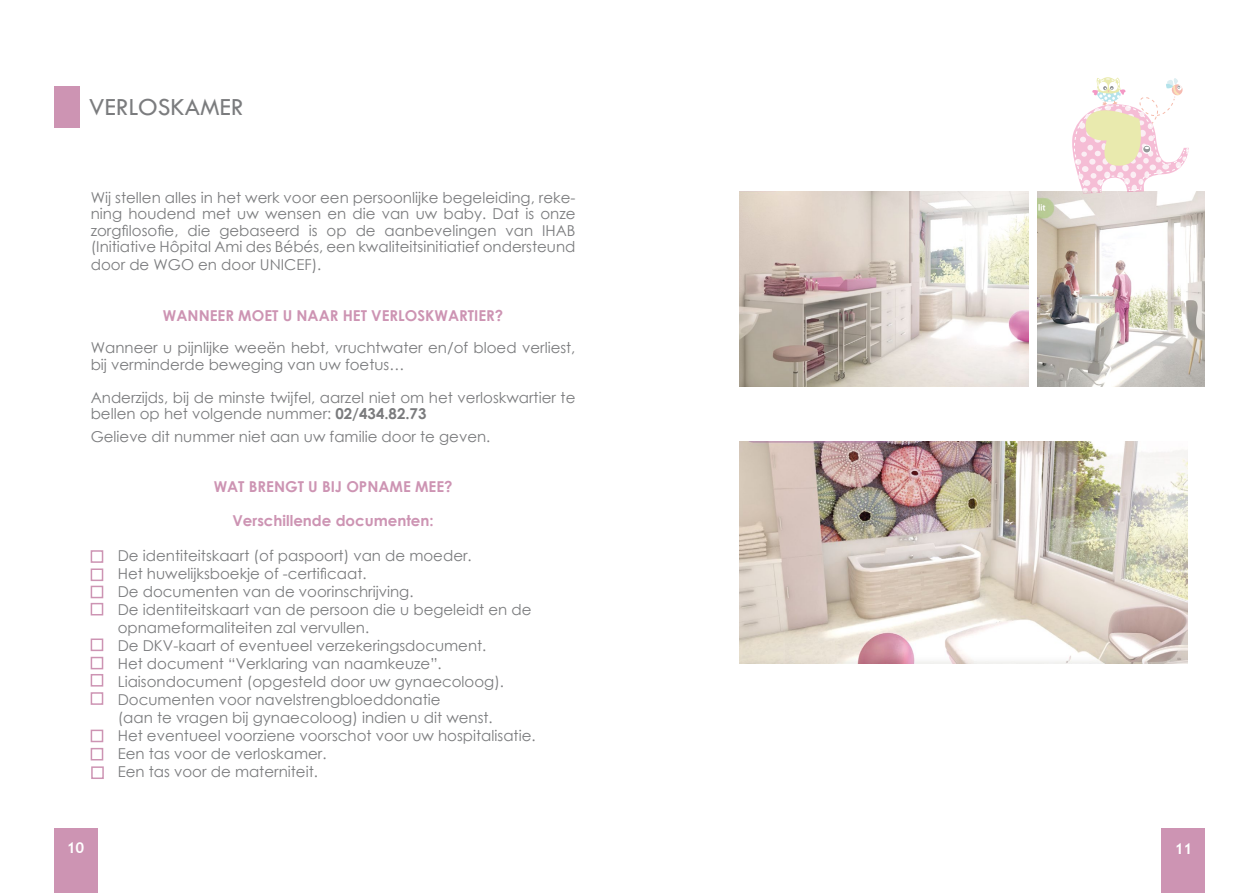
<style>
.page{position:relative;width:1259px;height:893px;background:#fff}
.page>*{position:absolute;margin:0;border:0;box-sizing:border-box;transform-origin:0 0}
.t1{font:25.5px "Tw Cen";color:#7b7c7e}
.t2{font:15px/16.5px "Century Gothic";color:#7b7c7e}
.t3{font:700 15px "Century Gothic";color:#cd94b3}
.t4{font:700 15px "Trebuchet MS";color:#fff}
.s1{font-weight:700;color:#7a7b7d}
</style>
<div class="page">
<div style="left:1161px;top:828px;width:44px;height:65px;background:#cd94b3"></div>
<div style="left:54px;top:828px;width:44px;height:65px;background:#cd94b3"></div>
<div style="left:54px;top:87px;width:26px;height:41px;background:#cd94b3"></div>
<div style="left:91px;top:568px;width:12px;height:13px;background:#fff;border:2px solid #cd94b3"></div>
<div style="left:91px;top:586px;width:12px;height:12px;background:#fff;border:2px solid #cd94b3"></div>
<div style="left:91px;top:603px;width:12px;height:12px;background:#fff;border:2px solid #cd94b3"></div>
<div style="left:91px;top:692px;width:12px;height:13px;background:#fff;border:2px solid #cd94b3"></div>
<div style="left:91px;top:638px;width:12px;height:13px;background:#fff;border:2px solid #cd94b3"></div>
<div style="left:91px;top:730px;width:12px;height:12px;background:#fff;border:2px solid #cd94b3"></div>
<div style="left:91px;top:657px;width:12px;height:12px;background:#fff;border:2px solid #cd94b3"></div>
<div style="left:91px;top:748px;width:12px;height:12px;background:#fff;border:2px solid #cd94b3"></div>
<div style="left:91px;top:674px;width:12px;height:13px;background:#fff;border:2px solid #cd94b3"></div>
<div style="left:91px;top:550px;width:12px;height:13px;background:#fff;border:2px solid #cd94b3"></div>
<img style="left:739px;top:191px;width:289px;height:196px">
<img style="left:739px;top:442px;width:448px;height:222px">
<img style="left:1037px;top:191px;width:168px;height:196px">
<svg style="left:1068px;top:77px;width:121px;height:116px"></svg>
<div style="left:91px;top:766px;width:13px;height:13px;background:#fff;border:2px solid #cd94b3"></div>
<h1 class="t1" style="left:89px;top:92px;width:156px">VERLOSKAMER</h1>
<p class="t2" style="left:91px;top:189px;width:486px;text-align:justify">Wij stellen alles in het werk voor een persoonlijke begeleiding, reke&shy;ning houdend met uw wensen en die van uw baby. Dat is onze zorgfilosofie, die gebaseerd is op de aanbevelingen van IHAB (Initiative Hôpital Ami des Bébés, een kwaliteitsinitiatief ondersteund</p>
<p class="t2" style="left:91px;top:256px;width:232px">door de WGO en door UNICEF).</p>
<p class="t3" style="left:163px;top:304px;width:342px">WANNEER MOET U NAAR HET VERLOSKWARTIER?</p>
<p class="t2" style="left:91px;top:339px;width:486px">Wanneer u pijnlijke weeën hebt, vruchtwater en/of bloed verliest, bij verminderde beweging van uw foetus…</p>
<p class="t2" style="left:91px;top:389px;width:486px">Anderzijds, bij de minste twijfel, aarzel niet om het verloskwartier te bellen op het volgende nummer: <span class="s1">02/434.82.73</span></p>
<p class="t2" style="left:91px;top:428px;width:401px">Gelieve dit nummer niet aan uw familie door te geven.</p>
<p class="t3" style="left:214px;top:475px;width:240px">WAT BRENGT U BIJ OPNAME MEE?</p>
<p class="t3" style="left:232px;top:509px;width:203px">Verschillende documenten:</p>
<p class="t2" style="left:91px;top:547px;width:382px">• De identiteitskaart (of paspoort) van de moeder.</p>
<p class="t2" style="left:91px;top:565px;width:277px">• Het huwelijksboekje of -certificaat.</p>
<p class="t2" style="left:91px;top:583px;width:324px">• De documenten van de voorinschrijving.</p>
<p class="t2" style="left:118px;top:600px;width:415px;line-height:18px;text-indent:-27px">• De identiteitskaart van de persoon die u begeleidt en de opnameformaliteiten zal vervullen.</p>
<p class="t2" style="left:91px;top:637px;width:397px">• De DKV-kaart of eventueel verzekeringsdocument.</p>
<p class="t2" style="left:91px;top:655px;width:352px">• Het document “Verklaring van naamkeuze”.</p>
<p class="t2" style="left:91px;top:673px;width:415px">• Liaisondocument (opgesteld door uw gynaecoloog).</p>
<p class="t2" style="left:118px;top:690px;width:376px;line-height:18px;text-indent:-27px">• Documenten voor navelstrengbloeddonatie<br>(aan te vragen bij gynaecoloog) indien u dit wenst.</p>
<p class="t2" style="left:91px;top:727px;width:446px">• Het eventueel voorziene voorschot voor uw hospitalisatie.</p>
<p class="t2" style="left:91px;top:745px;width:237px">• Een tas voor de verloskamer.</p>
<p class="t2" style="left:91px;top:763px;width:229px">• Een tas voor de materniteit.</p>
<p class="t4" style="left:67px;top:838px;width:19px">10</p>
<p class="t4" style="left:1174px;top:840px;width:19px">11</p>
</div>
